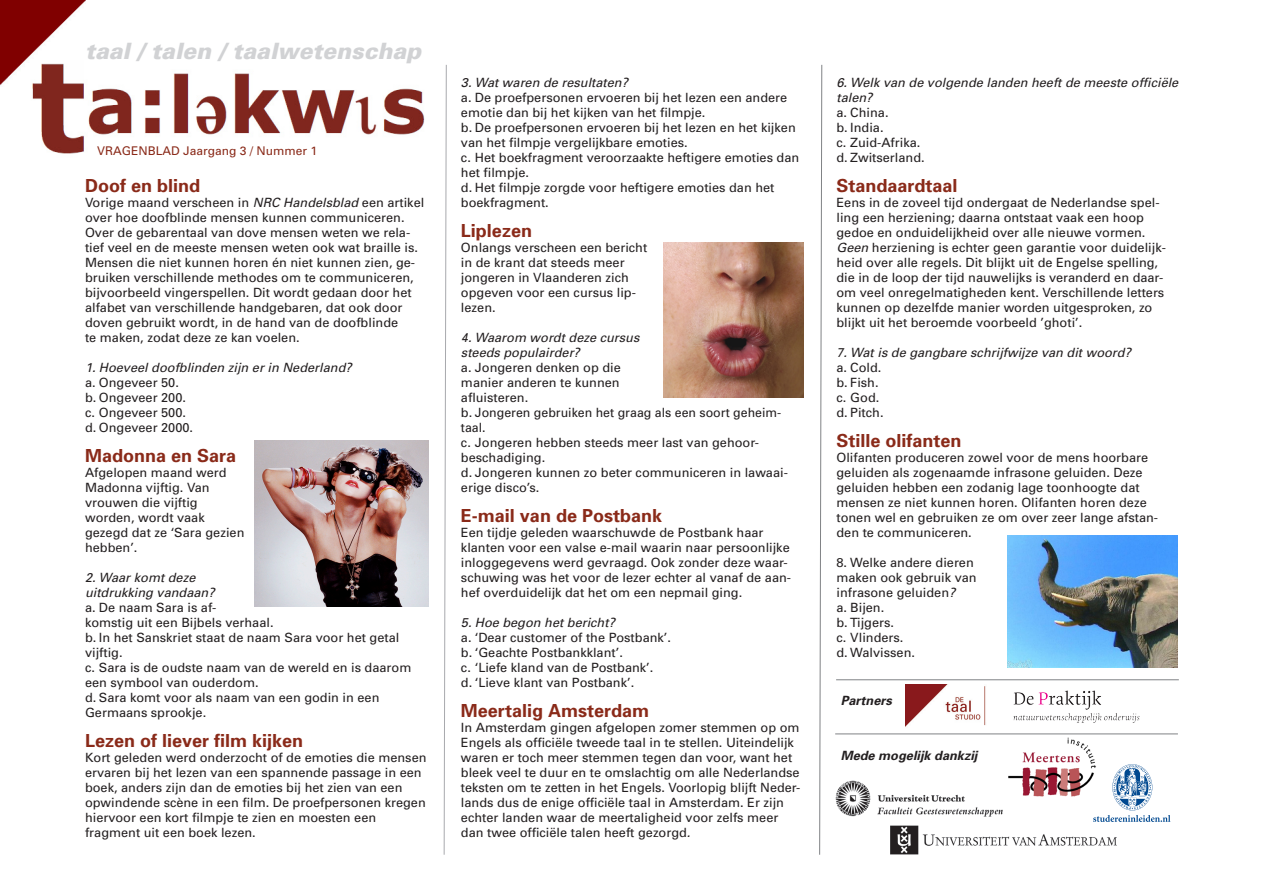
<style>
.page{position:relative;width:1263px;height:893px;background:#fff}
.page>*{position:absolute;margin:0;border:0;box-sizing:border-box;transform-origin:0 0}
.t1{font:italic 900 22.5px "Univers";color:#d1d2d4}
.Paragraph_Style{font:700 18px "Univers";color:#8a2a19}
.kop{font:700 18px "Univers";color:#8a2a19}
.Paragraph_Style-2{font:12.75px/15px "Univers";color:#231f20}
.Paragraph_Style-3{font:italic 12.75px/15px "Univers";color:#231f20}
.t2{font:italic 700 12.75px "Univers";color:#231f20}
.t3{font:12px "Univers";color:#8a2a19}
.s1{font-style:italic}
</style>
<div class="page">
<img style="left:0;top:0;width:85px;height:86px">
<img style="left:31px;top:61px;width:394px;height:93px">
<svg style="left:444px;top:64px;width:3px;height:791px"></svg>
<svg style="left:819px;top:64px;width:3px;height:791px"></svg>
<hr style="left:836px;top:679px;width:343px;height:1px;background:#808285">
<hr style="left:835px;top:734px;width:343px;height:1px;background:#808285">
<img style="left:1013px;top:690px;width:127px;height:33px">
<img style="left:906px;top:685px;width:80px;height:41px">
<img style="left:1008px;top:738px;width:87px;height:59px">
<svg style="left:1093px;top:764px;width:77px;height:58px"></svg>
<img style="left:835px;top:781px;width:168px;height:36px">
<img style="left:890px;top:825px;width:227px;height:30px">
<img style="left:254px;top:441px;width:174px;height:166px">
<img style="left:664px;top:242px;width:140px;height:156px">
<img style="left:1008px;top:536px;width:170px;height:131px">
<p class="t1" style="left:85px;top:37px;width:338px">taal / talen / taalwetenschap</p>
<p class="t3" style="left:97px;top:144px;width:222px">VRAGENBLAD Jaargang 3 / Nummer 1</p>
<p class="Paragraph_Style" style="left:85px;top:174px;width:117px">Doof en blind</p>
<p class="Paragraph_Style-2" style="left:85px;top:195px;width:341px">Vorige maand verscheen in <span class="s1">NRC Handelsblad</span> een artikel over hoe doofblinde mensen kunnen communiceren.<br>Over de gebarentaal van dove mensen weten we rela&shy;tief veel en de meeste mensen weten ook wat braille is.<br>Mensen die niet kunnen horen én niet kunnen zien, ge&shy;bruiken verschillende methodes om te communiceren, bijvoorbeeld vingerspellen. Dit wordt gedaan door het alfabet van verschillende handgebaren, dat ook door doven gebruikt wordt, in de hand van de doofblinde<br>te maken, zodat deze ze kan voelen.</p>
<p class="Paragraph_Style-3" style="left:85px;top:360px;width:268px">1. Hoeveel doofblinden zijn er in Nederland?</p>
<p class="Paragraph_Style-2" style="left:85px;top:375px;width:95px">a. Ongeveer 50.</p>
<p class="Paragraph_Style-2" style="left:85px;top:390px;width:102px">b. Ongeveer 200.</p>
<p class="Paragraph_Style-2" style="left:85px;top:405px;width:102px">c. Ongeveer 500.</p>
<p class="Paragraph_Style-2" style="left:85px;top:420px;width:110px">d. Ongeveer 2000.</p>
<p class="kop" style="left:85px;top:444px;width:153px">Madonna en Sara</p>
<p class="Paragraph_Style-2" style="left:85px;top:465px;width:161px">Afgelopen maand werd<br>Madonna vijftig. Van vrouwen die vijftig worden, wordt vaak gezegd dat ze ‘Sara gezien hebben’.</p>
<p class="Paragraph_Style-3" style="left:85px;top:570px;width:131px">2. Waar komt deze uitdrukking vandaan?</p>
<p class="Paragraph_Style-2" style="left:85px;top:600px;width:190px">a. De naam Sara is af-<br>komstig uit een Bijbels verhaal.</p>
<p class="Paragraph_Style-2" style="left:85px;top:630px;width:316px">b. In het Sanskriet staat de naam Sara voor het getal vijftig.</p>
<p class="Paragraph_Style-2" style="left:85px;top:660px;width:328px">c. Sara is de oudste naam van de wereld en is daarom een symbool van ouderdom.</p>
<p class="Paragraph_Style-2" style="left:85px;top:690px;width:296px">d. Sara komt voor als naam van een godin in een<br>Germaans sprookje.</p>
<p class="Paragraph_Style" style="left:85px;top:729px;width:220px">Lezen of liever film kijken</p>
<p class="Paragraph_Style-2" style="left:85px;top:750px;width:343px">Kort geleden werd onderzocht of de emoties die mensen ervaren bij het lezen van een spannende passage in een boek, anders zijn dan de emoties bij het zien van een opwindende scène in een film. De proefpersonen kregen hiervoor een kort filmpje te zien en moesten een fragment uit een boek lezen.</p>
<p class="Paragraph_Style-3" style="left:461px;top:75px;width:169px">3. Wat waren de resultaten?</p>
<p class="Paragraph_Style-2" style="left:461px;top:90px;width:328px">a. De proefpersonen ervoeren bij het lezen een andere emotie dan bij het kijken van het filmpje.</p>
<p class="Paragraph_Style-2" style="left:461px;top:120px;width:336px">b. De proefpersonen ervoeren bij het lezen en het kijken van het filmpje vergelijkbare emoties.</p>
<p class="Paragraph_Style-2" style="left:461px;top:150px;width:340px">c. Het boekfragment veroorzaakte heftigere emoties dan het filmpje.</p>
<p class="Paragraph_Style-2" style="left:461px;top:180px;width:315px">d. Het filmpje zorgde voor heftigere emoties dan het boekfragment.</p>
<p class="Paragraph_Style" style="left:461px;top:219px;width:73px">Liplezen</p>
<p class="Paragraph_Style-2" style="left:461px;top:240px;width:188px">Onlangs verscheen een bericht in de krant dat steeds meer jongeren in Vlaanderen zich opgeven voor een cursus lip-</p>
<p class="Paragraph_Style-2" style="left:461px;top:300px;width:36px">lezen.</p>
<p class="Paragraph_Style-3" style="left:461px;top:330px;width:180px">4. Waarom wordt deze cursus</p>
<p class="Paragraph_Style-3" style="left:461px;top:345px;width:121px">steeds populairder?</p>
<p class="Paragraph_Style-2" style="left:461px;top:360px;width:161px">a. Jongeren denken op die</p>
<p class="Paragraph_Style-2" style="left:461px;top:375px;width:160px">manier anderen te kunnen</p>
<p class="Paragraph_Style-2" style="left:461px;top:390px;width:69px">afluisteren.</p>
<p class="Paragraph_Style-2" style="left:461px;top:405px;width:321px">b. Jongeren gebruiken het graag als een soort geheim&shy;taal.</p>
<p class="Paragraph_Style-2" style="left:461px;top:435px;width:299px">c. Jongeren hebben steeds meer last van gehoor&shy;beschadiging.</p>
<p class="Paragraph_Style-2" style="left:461px;top:465px;width:328px">d. Jongeren kunnen zo beter communiceren in lawaai&shy;erige disco’s.</p>
<p class="Paragraph_Style" style="left:461px;top:504px;width:203px">E-mail van de Postbank</p>
<p class="Paragraph_Style-2" style="left:461px;top:525px;width:332px">Een tijdje geleden waarschuwde de Postbank haar klanten voor een valse e-mail waarin naar persoonlijke inloggegevens werd gevraagd. Ook zonder deze waar&shy;schuwing was het voor de lezer echter al vanaf de aan&shy;hef overduidelijk dat het om een nepmail ging.</p>
<p class="Paragraph_Style-3" style="left:461px;top:615px;width:156px">5. Hoe begon het bericht?</p>
<p class="Paragraph_Style-2" style="left:461px;top:630px;width:212px">a. ‘Dear customer of the Postbank’.</p>
<p class="Paragraph_Style-2" style="left:461px;top:645px;width:163px">b. ‘Geachte Postbankklant’.</p>
<p class="Paragraph_Style-2" style="left:461px;top:660px;width:194px">c. ‘Liefe kland van de Postbank’.</p>
<p class="Paragraph_Style-2" style="left:461px;top:675px;width:175px">d. ‘Lieve klant van Postbank’.</p>
<p class="Paragraph_Style" style="left:461px;top:699px;width:190px">Meertalig Amsterdam</p>
<p class="Paragraph_Style-2" style="left:461px;top:720px;width:340px">In Amsterdam gingen afgelopen zomer stemmen op om Engels als officiële tweede taal in te stellen. Uiteindelijk waren er toch meer stemmen tegen dan voor, want het bleek veel te duur en te omslachtig om alle Nederlandse teksten om te zetten in het Engels. Voorlopig blijft Neder&shy;lands dus de enige officiële taal in Amsterdam. Er zijn echter landen waar de meertaligheid voor zelfs meer dan twee officiële talen heeft gezorgd<span class="s1">.</span></p>
<p class="Paragraph_Style-3" style="left:836px;top:75px;width:343px">6. Welk van de volgende landen heeft de meeste officiële talen?</p>
<p class="Paragraph_Style-2" style="left:836px;top:105px;width:54px">a. China.</p>
<p class="Paragraph_Style-2" style="left:836px;top:120px;width:49px">b. India.</p>
<p class="Paragraph_Style-2" style="left:836px;top:135px;width:85px">c. Zuid-Afrika.</p>
<p class="Paragraph_Style-2" style="left:836px;top:150px;width:90px">d. Zwitserland.</p>
<p class="Paragraph_Style" style="left:836px;top:174px;width:123px">Standaardtaal</p>
<p class="Paragraph_Style-2" style="left:836px;top:195px;width:331px">Eens in de zoveel tijd ondergaat de Nederlandse spel&shy;ling een herziening; daarna ontstaat vaak een hoop gedoe en onduidelijkheid over alle nieuwe vormen.<br><span class="s1">Geen</span> herziening is echter geen garantie voor duidelijk&shy;heid over alle regels. Dit blijkt uit de Engelse spelling, die in de loop der tijd nauwelijks is veranderd en daar&shy;om veel onregelmatigheden kent. Verschillende letters kunnen op dezelfde manier worden uitgesproken, zo blijkt uit het beroemde voorbeeld ’ghoti’.</p>
<p class="Paragraph_Style-3" style="left:836px;top:345px;width:296px">7. Wat is de gangbare schrijfwijze van dit woord?</p>
<p class="Paragraph_Style-2" style="left:836px;top:360px;width:46px">a. Cold.</p>
<p class="Paragraph_Style-2" style="left:836px;top:375px;width:44px">b. Fish.</p>
<p class="Paragraph_Style-2" style="left:836px;top:390px;width:44px">c. God.</p>
<p class="Paragraph_Style-2" style="left:836px;top:405px;width:49px">d. Pitch.</p>
<p class="Paragraph_Style" style="left:836px;top:429px;width:127px">Stille olifanten</p>
<p class="Paragraph_Style-2" style="left:836px;top:450px;width:323px">Olifanten produceren zowel voor de mens hoorbare geluiden als zogenaamde infrasone geluiden. Deze geluiden hebben een zodanig lage toonhoogte dat mensen ze niet kunnen horen. Olifanten horen deze tonen wel en gebruiken ze om over zeer lange afstan&shy;den te communiceren.</p>
<p class="Paragraph_Style-2" style="left:836px;top:555px;width:142px">8. Welke andere dieren maken ook gebruik van infrasone geluiden<span class="s1">?</span></p>
<p class="Paragraph_Style-2" style="left:836px;top:600px;width:49px">a. Bijen.</p>
<p class="Paragraph_Style-2" style="left:836px;top:615px;width:59px">b. Tijgers.</p>
<p class="Paragraph_Style-2" style="left:836px;top:630px;width:68px">c. Vlinders.</p>
<p class="Paragraph_Style-2" style="left:836px;top:645px;width:80px">d. Walvissen.</p>
<p class="t2" style="left:841px;top:693px;width:53px">Partners</p>
<p class="t2" style="left:841px;top:747px;width:138px">Mede mogelijk dankzij</p>
</div>
